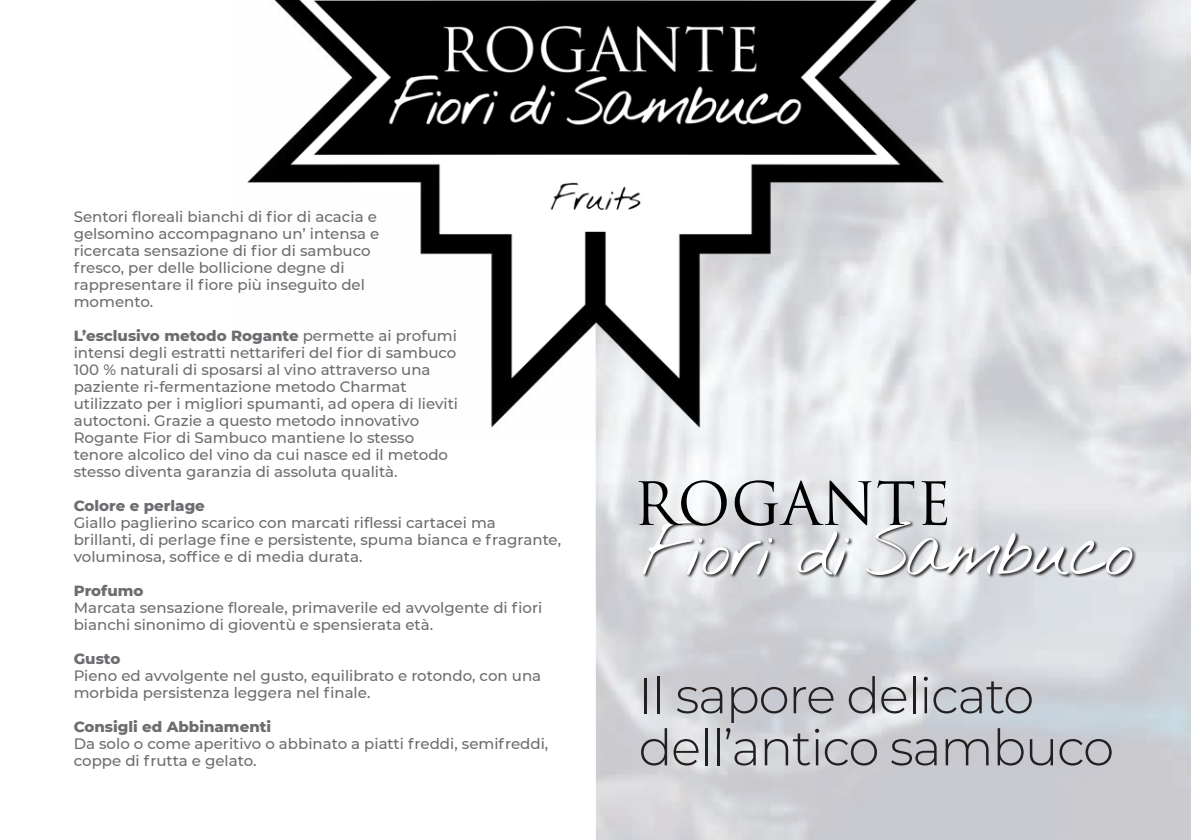
<style>
.page{position:relative;width:1191px;height:840px;background:#fff}
.page>*{position:absolute;margin:0;border:0;box-sizing:border-box;transform-origin:0 0}
.t1{font:56px "Nothing You Could Do";letter-spacing:-.04em;color:#fff}
.t2{font:300 50px/52px "Montserrat";letter-spacing:-.025em;color:#231f20}
.t3{font:500 15px/17px "Montserrat";color:#6c6d70}
.t4{font:800 15px "Montserrat";color:#6c6d70}
.s1{font-weight:800}
</style>
<div class="page">
<img style="left:595px;top:0;width:596px;height:839px">
<img style="left:247px;top:0;width:711px;height:441px">
<svg style="left:642px;top:519px;width:494px;height:60px;background:#c2c3c6"></svg>
<svg style="left:638px;top:480px;width:88px;height:45px"></svg>
<svg style="left:734px;top:480px;width:137px;height:45px;background:#b0b1b4"></svg>
<svg style="left:877px;top:480px;width:37px;height:44px;background:#b1b4b6"></svg>
<svg style="left:921px;top:480px;width:26px;height:45px"></svg>
<p class="t3" style="left:74px;top:207px;width:307px">Sentori floreali bianchi di fior di acacia e gelsomino accompagnano un’ intensa e ricercata sensazione di fior di sambuco fresco, per delle bollicione degne di rappresentare il fiore più inseguito del momento.</p>
<p class="t3" style="left:74px;top:326px;width:386px"><span class="s1">L’esclusivo metodo Rogante</span> permette ai profumi intensi degli estratti nettariferi del fior di sambuco 100 % naturali di sposarsi al vino attraverso una paziente ri-fermentazione metodo Charmat utilizzato per i migliori spumanti, ad opera di lieviti autoctoni. Grazie a questo metodo innovativo Rogante Fior di Sambuco mantiene lo stesso tenore alcolico del vino da cui nasce ed il metodo stesso diventa garanzia di assoluta qualità.</p>
<p class="t4" style="left:74px;top:494px;width:133px">Colore e perlage</p>
<p class="t3" style="left:74px;top:513px;width:489px">Giallo paglierino scarico con marcati riflessi cartacei ma brillanti, di perlage fine e persistente, spuma bianca e fragrante, voluminosa, soffice e di media durata.</p>
<p class="t4" style="left:74px;top:579px;width:71px">Profumo</p>
<p class="t3" style="left:74px;top:598px;width:470px">Marcata sensazione floreale, primaverile ed avvolgente di fiori bianchi sinonimo di gioventù e spensierata età.</p>
<p class="t4" style="left:74px;top:647px;width:48px">Gusto</p>
<p class="t3" style="left:74px;top:666px;width:469px">Pieno ed avvolgente nel gusto, equilibrato e rotondo, con una morbida persistenza leggera nel finale.</p>
<p class="t4" style="left:74px;top:715px;width:199px">Consigli ed Abbinamenti</p>
<p class="t3" style="left:74px;top:734px;width:476px">Da solo o come aperitivo o abbinato a piatti freddi, semifreddi, coppe di frutta e gelato.</p>
<p class="t1" style="left:642px;top:508px;width:493px">Fiori di Sambuco</p>
<p class="t2" style="left:638px;top:667px;width:477px">Il sapore delicato dell’antico sambuco</p>
</div>
